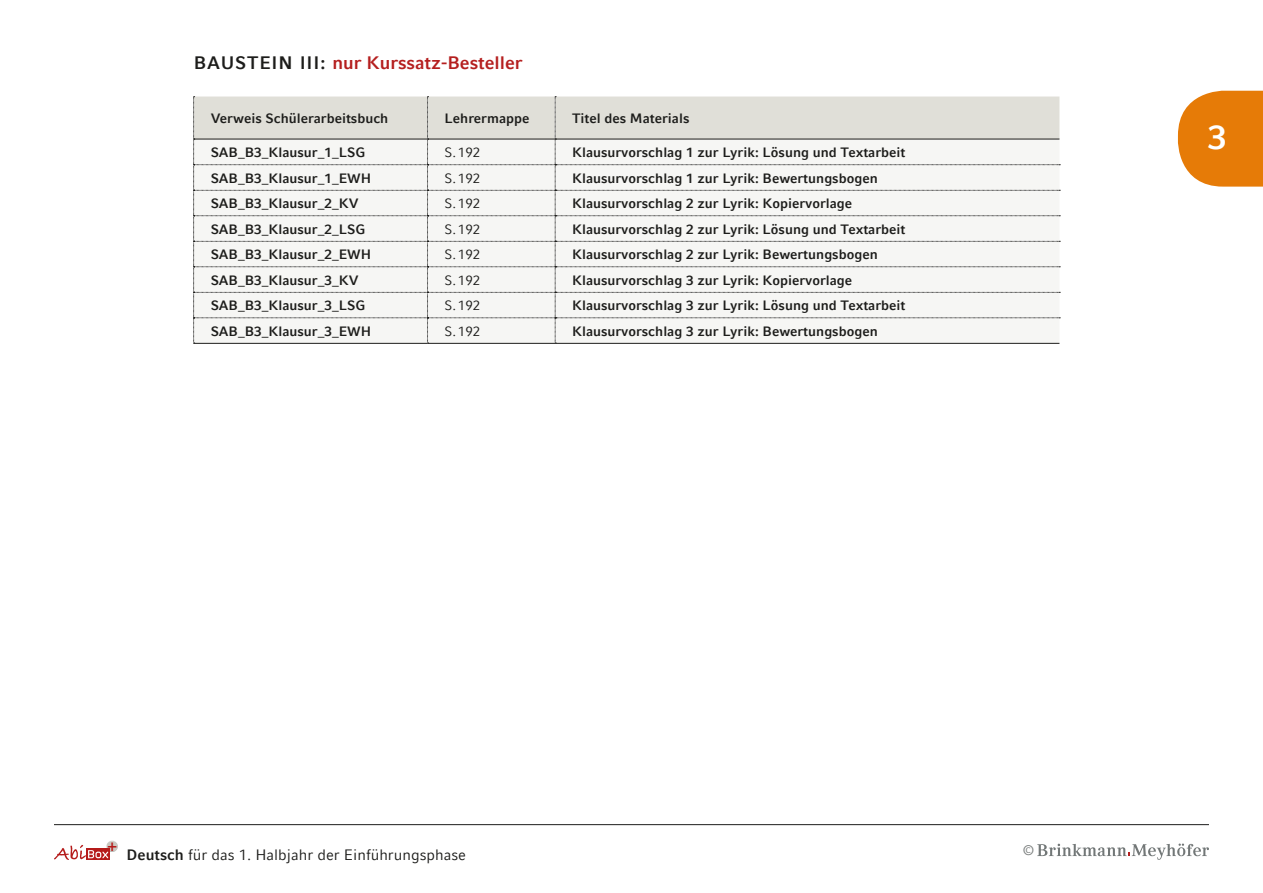
<style>
.page{position:relative;width:1263px;height:893px;background:#fff}
.page>*{position:absolute;margin:0;border:0;box-sizing:border-box;transform-origin:0 0}
.t1{font:700 33.9px "Compatil Fact LT Com";color:#fff}
.t2{font:700 18px "Compatil Fact LT Com";color:#b51f1f}
.t3{font:700 15.9px "Compatil Fact LT Com";color:#b51b1a}
.t4{font:15px "Compatil Fact LT Com";color:#1d1d1b}
.t5{font:13.8px "Compatil Fact LT Com";color:#7b7f7e}
.t6{font:700 13.5px "Compatil Fact LT Com";color:#1d1d1b}
.t7{font:13.5px "Compatil Fact LT Com";color:#1d1d1b}
.s1{color:#1d1d1b}
.s2{font-weight:700}
</style>
<div class="page">
<svg style="left:54px;top:840px;width:64px;height:20px"></svg>
<hr style="left:54px;top:824px;width:1155px;height:1px;background:#1d1d1b">
<svg style="left:1037px;top:843px;width:172px;height:17px"></svg>
<svg style="left:193px;top:96px;width:867px;height:248px"></svg>
<svg style="left:1178px;top:91px;width:85px;height:96px;background:#e88820"></svg>
<h2 class="t2" style="left:194px;top:52px;width:330px"><span class="s1">BAUSTEIN III:</span> nur Kurssatz-Besteller</h2>
<p class="t6" style="left:211px;top:110px;width:179px">Verweis Schülerarbeitsbuch</p>
<p class="t6" style="left:445px;top:110px;width:86px">Lehrermappe</p>
<p class="t6" style="left:572px;top:110px;width:119px">Titel des Materials</p>
<p class="t6" style="left:211px;top:144px;width:156px">SAB_B3_Klausur_1_LSG</p>
<p class="t7" style="left:445px;top:144px;width:37px">S.192</p>
<p class="t6" style="left:572px;top:144px;width:335px">Klausurvorschlag 1 zur Lyrik: Lösung und Textarbeit</p>
<p class="t6" style="left:211px;top:170px;width:162px">SAB_B3_Klausur_1_EWH</p>
<p class="t7" style="left:445px;top:170px;width:37px">S.192</p>
<p class="t6" style="left:572px;top:170px;width:307px">Klausurvorschlag 1 zur Lyrik: Bewertungsbogen</p>
<p class="t6" style="left:211px;top:195px;width:149px">SAB_B3_Klausur_2_KV</p>
<p class="t7" style="left:445px;top:195px;width:37px">S.192</p>
<p class="t6" style="left:572px;top:195px;width:282px">Klausurvorschlag 2 zur Lyrik: Kopiervorlage</p>
<p class="t6" style="left:211px;top:221px;width:156px">SAB_B3_Klausur_2_LSG</p>
<p class="t7" style="left:445px;top:221px;width:37px">S.192</p>
<p class="t6" style="left:572px;top:221px;width:335px">Klausurvorschlag 2 zur Lyrik: Lösung und Textarbeit</p>
<p class="t6" style="left:211px;top:246px;width:162px">SAB_B3_Klausur_2_EWH</p>
<p class="t7" style="left:445px;top:247px;width:37px">S.192</p>
<p class="t6" style="left:572px;top:246px;width:307px">Klausurvorschlag 2 zur Lyrik: Bewertungsbogen</p>
<p class="t6" style="left:211px;top:272px;width:149px">SAB_B3_Klausur_3_KV</p>
<p class="t7" style="left:445px;top:272px;width:37px">S.192</p>
<p class="t6" style="left:572px;top:272px;width:282px">Klausurvorschlag 3 zur Lyrik: Kopiervorlage</p>
<p class="t6" style="left:211px;top:297px;width:156px">SAB_B3_Klausur_3_LSG</p>
<p class="t7" style="left:445px;top:298px;width:37px">S.192</p>
<p class="t6" style="left:572px;top:297px;width:335px">Klausurvorschlag 3 zur Lyrik: Lösung und Textarbeit</p>
<p class="t6" style="left:211px;top:323px;width:162px">SAB_B3_Klausur_3_EWH</p>
<p class="t7" style="left:445px;top:323px;width:37px">S.192</p>
<p class="t6" style="left:572px;top:323px;width:307px">Klausurvorschlag 3 zur Lyrik: Bewertungsbogen</p>
<h1 class="t1" style="left:1208px;top:118px;width:20px">3</h1>
<p class="t3" style="left:108px;top:836px;width:10px">+</p>
<p class="t4" style="left:127px;top:846px;width:341px"><span class="s2">Deutsch</span> für das 1. Halbjahr der Einführungsphase</p>
<p class="t5" style="left:1023px;top:842px;width:13px">©</p>
</div>
